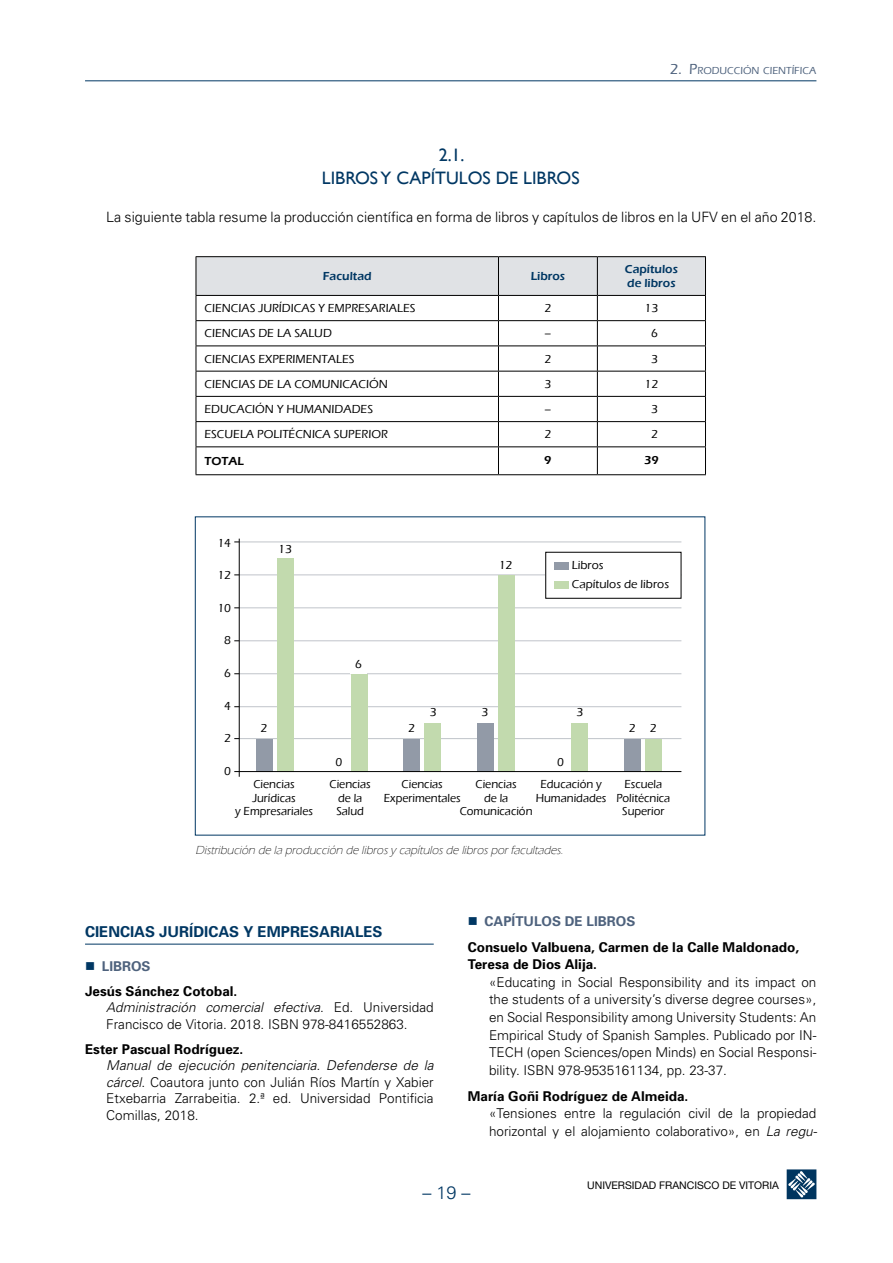
<style>
.page{position:relative;width:893px;height:1263px;background:#fff}
.page>*{position:absolute;margin:0;border:0;box-sizing:border-box;transform-origin:0 0}
.t1{font:18px/22.5px "Gill Sans";color:#003763;text-align:center}
.t2{font:300 18px "Univers";color:#003763}
.t3{font:700 15px "Univers";color:#003763}
.t4{font:300 14.25px "Univers";color:#000}
.t5{font:300 13.5px/17.5px "Univers";color:#000}
.t6{font:700 13.5px/17.5px "Univers";color:#000}
.t7{font:700 13.5px "Univers";color:#4e627d}
.t8{font:500 12px/19px "Eras ITC";color:#000}
.t9{font:500 12px/13.5px "Eras ITC";color:#000;text-align:center;scale:.95 1}
.t10{font:italic 300 12px "Eras ITC";color:#000}
.t11{font:600 12px/13.5px "Eras ITC";color:#003763}
.t12{font:600 12px "Eras ITC";color:#000}
.t13{font:10.5px "Helvetica Neue";color:#000}
.t14{font:500 10.5px "Eras ITC";color:#4e627d}
.s1{font-size:15px}
.s2{font-weight:700}
.s3{font-style:italic}
</style>
<div class="page">
<hr style="left:85px;top:80px;width:731px;height:1px;background:#003763">
<svg style="left:787px;top:1169px;width:29px;height:30px"></svg>
<hr style="left:85px;top:944px;width:349px;height:1px;background:#003763">
<hr style="left:196px;top:256px;width:302px;height:1px;background:#000">
<hr style="left:498px;top:256px;width:99px;height:1px;background:#000">
<hr style="left:597px;top:256px;width:109px;height:1px;background:#000">
<svg style="left:196px;top:257px;width:510px;height:217px"></svg>
<hr style="left:196px;top:474px;width:302px;height:1px;background:#000">
<hr style="left:498px;top:474px;width:99px;height:1px;background:#000">
<hr style="left:597px;top:474px;width:109px;height:1px;background:#000">
<hr style="left:239px;top:738px;width:442px;height:1px;background:#c0c4ca">
<hr style="left:239px;top:706px;width:442px;height:1px;background:#c0c4ca">
<hr style="left:239px;top:673px;width:442px;height:1px;background:#c0c4ca">
<hr style="left:239px;top:640px;width:442px;height:1px;background:#c0c4ca">
<hr style="left:239px;top:607px;width:442px;height:1px;background:#c0c4ca">
<hr style="left:239px;top:574px;width:442px;height:1px;background:#c0c4ca">
<hr style="left:239px;top:541px;width:442px;height:1px;background:#c0c4ca">
<div style="left:256px;top:739px;width:16px;height:32px;background:#929aa7"></div>
<div style="left:404px;top:739px;width:16px;height:32px;background:#929aa7"></div>
<div style="left:624px;top:739px;width:16px;height:32px;background:#929aa7"></div>
<div style="left:477px;top:723px;width:16px;height:48px;background:#929aa7"></div>
<div style="left:277px;top:558px;width:16px;height:213px;background:#c2daae"></div>
<div style="left:425px;top:723px;width:16px;height:48px;background:#c2daae"></div>
<div style="left:645px;top:739px;width:16px;height:32px;background:#c2daae"></div>
<div style="left:571px;top:723px;width:17px;height:48px;background:#c2daae"></div>
<div style="left:498px;top:575px;width:16px;height:196px;background:#c2daae"></div>
<div style="left:351px;top:674px;width:16px;height:97px;background:#c2daae"></div>
<hr style="left:239px;top:539px;width:1px;height:238px;background:#000">
<hr style="left:234px;top:771px;width:447px;height:1px;background:#000">
<div style="left:546px;top:552px;width:135px;height:46px;background:#fff"></div>
<div style="left:555px;top:562px;width:14px;height:7px;background:#929aa7"></div>
<div style="left:555px;top:581px;width:14px;height:7px;background:#c2daae"></div>
<div style="left:545px;top:552px;width:136px;height:47px;border:1px solid #000"></div>
<p class="t14" style="left:670px;top:65px;width:148px"><span class="s1">2. P</span>RODUCCIÓN CIENTÍFICA</p>
<h1 class="t1" style="left:322px;top:144px;width:259px">2.1.<br>LIBROS Y CAPÍTULOS DE LIBROS</h1>
<p class="t4" style="left:106px;top:209px;width:712px">La siguiente tabla resume la producción científica en forma de libros y capítulos de libros en la UFV en el año 2018.</p>
<p class="t11" style="left:323px;top:269px;width:50px">Facultad</p>
<p class="t11" style="left:531px;top:269px;width:36px">Libros</p>
<p class="t11" style="left:625px;top:263px;width:55px">Capítulos de libros</p>
<p class="t8" style="left:204px;top:299px;width:213px">CIENCIAS JURÍDICAS Y EMPRESARIALES</p>
<p class="t8" style="left:544px;top:299px;width:8px">2</p>
<p class="t8" style="left:645px;top:299px;width:15px">13</p>
<p class="t8" style="left:204px;top:324px;width:129px">CIENCIAS DE LA SALUD</p>
<p class="t8" style="left:544px;top:324px;width:8px">–</p>
<p class="t8" style="left:651px;top:324px;width:8px">6</p>
<p class="t8" style="left:204px;top:349px;width:152px">CIENCIAS EXPERIMENTALES</p>
<p class="t8" style="left:544px;top:349px;width:8px">2</p>
<p class="t8" style="left:651px;top:349px;width:8px">3</p>
<p class="t8" style="left:204px;top:374px;width:185px">CIENCIAS DE LA COMUNICACIÓN</p>
<p class="t8" style="left:544px;top:374px;width:8px">3</p>
<p class="t8" style="left:645px;top:374px;width:15px">12</p>
<p class="t8" style="left:204px;top:400px;width:170px">EDUCACIÓN Y HUMANIDADES</p>
<p class="t8" style="left:544px;top:400px;width:8px">–</p>
<p class="t8" style="left:651px;top:400px;width:8px">3</p>
<p class="t8" style="left:204px;top:425px;width:185px">ESCUELA POLITÉCNICA SUPERIOR</p>
<p class="t8" style="left:544px;top:425px;width:8px">2</p>
<p class="t8" style="left:651px;top:425px;width:8px">2</p>
<p class="t12" style="left:204px;top:454px;width:41px">TOTAL</p>
<p class="t12" style="left:544px;top:453px;width:9px">9</p>
<p class="t12" style="left:644px;top:453px;width:16px">39</p>
<p class="t8" style="left:217px;top:533px;width:15px">14</p>
<p class="t8" style="left:217px;top:566px;width:15px">12</p>
<p class="t8" style="left:217px;top:598px;width:15px">10</p>
<p class="t8" style="left:224px;top:631px;width:8px">8</p>
<p class="t8" style="left:224px;top:664px;width:8px">6</p>
<p class="t8" style="left:224px;top:696px;width:8px">4</p>
<p class="t8" style="left:224px;top:729px;width:8px">2</p>
<p class="t8" style="left:224px;top:761px;width:8px">0</p>
<p class="t8" style="left:278px;top:539px;width:15px">13</p>
<p class="t8" style="left:261px;top:718px;width:8px">2</p>
<p class="t8" style="left:355px;top:655px;width:8px">6</p>
<p class="t8" style="left:499px;top:555px;width:15px">12</p>
<p class="t8" style="left:572px;top:556px;width:99px">Libros<br>Capítulos de libros</p>
<p class="t8" style="left:430px;top:703px;width:8px">3</p>
<p class="t8" style="left:481px;top:703px;width:8px">3</p>
<p class="t8" style="left:576px;top:703px;width:8px">3</p>
<p class="t8" style="left:408px;top:718px;width:8px">2</p>
<p class="t8" style="left:629px;top:718px;width:29px">2 2</p>
<p class="t8" style="left:335px;top:752px;width:8px">0</p>
<p class="t8" style="left:557px;top:752px;width:8px">0</p>
<p class="t9" style="left:235px;top:778px;width:83px">Ciencias<br>Jurídicas<br>y Empresariales</p>
<p class="t9" style="left:330px;top:778px;width:45px">Ciencias de la<br>Salud</p>
<p class="t9" style="left:384px;top:778px;width:82px">Ciencias<br>Experimentales</p>
<p class="t9" style="left:460px;top:778px;width:78px">Ciencias<br>de la<br>Comunicación</p>
<p class="t9" style="left:536px;top:778px;width:76px">Educación y<br>Humanidades</p>
<p class="t9" style="left:616px;top:778px;width:58px">Escuela<br>Politécnica<br>Superior</p>
<p class="t10" style="left:196px;top:844px;width:372px">Distribución de la producción de librosy capítulosde librosporfacultades.</p>
<p class="t3" style="left:85px;top:922px;width:299px">CIENCIAS JURÍDICAS Y EMPRESARIALES</p>
<p class="t7" style="left:102px;top:957px;width:50px">LIBROS</p>
<p class="t5" style="left:106px;top:982px;width:329px;line-height:16.5px;text-indent:-21px"><span class="s2">Jesús Sánchez Cotobal.<br></span><span class="s3">Administración comercial efectiva</span>. Ed. Universidad<br>Francisco de Vitoria. 2018. ISBN 978-8416552863.</p>
<p class="t6" style="left:85px;top:1040px;width:160px">Ester Pascual Rodríguez.</p>
<p class="t5" style="left:106px;top:1057px;width:329px;line-height:16.5px;text-align:justify"><span class="s3">Manual de ejecución penitenciaria. Defenderse de la cárcel</span>. Coautora junto con Julián Ríos Martín y Xabier Etxebarria Zarrabeitia. 2.ª ed. Universidad Pontificia Comillas, 2018.</p>
<p class="t7" style="left:485px;top:912px;width:152px">CAPÍTULOS DE LIBROS</p>
<p class="t6" style="left:468px;top:938px;width:333px">Consuelo Valbuena, Carmen de la Calle Maldonado,<br>Teresa de Dios Alija.</p>
<p class="t5" style="left:489px;top:973px;width:329px;text-align:justify">«Educating in Social Responsibility and its impact on the students of a university’s diverse degree courses», en Social Responsibility among University Students: An Empirical Study of Spanish Samples. Publicado por IN-TECH (open Sciences/open Minds) en Social Responsi&shy;bility. ISBN 978-9535161134, pp. 23-37.</p>
<p class="t6" style="left:468px;top:1087px;width:222px">María Goñi Rodríguez de Almeida.</p>
<p class="t5" style="left:489px;top:1104px;width:329px">«Tensiones entre la regulación civil de la propiedad horizontal y el alojamiento colaborativo», en <span class="s3">La regu-</span></p>
<h1 class="t2" style="left:422px;top:1182px;width:50px">– 19 –</h1>
<p class="t13" style="left:587px;top:1178px;width:193px">UNIVERSIDAD FRANCISCO DE VITORIA</p>
</div>
